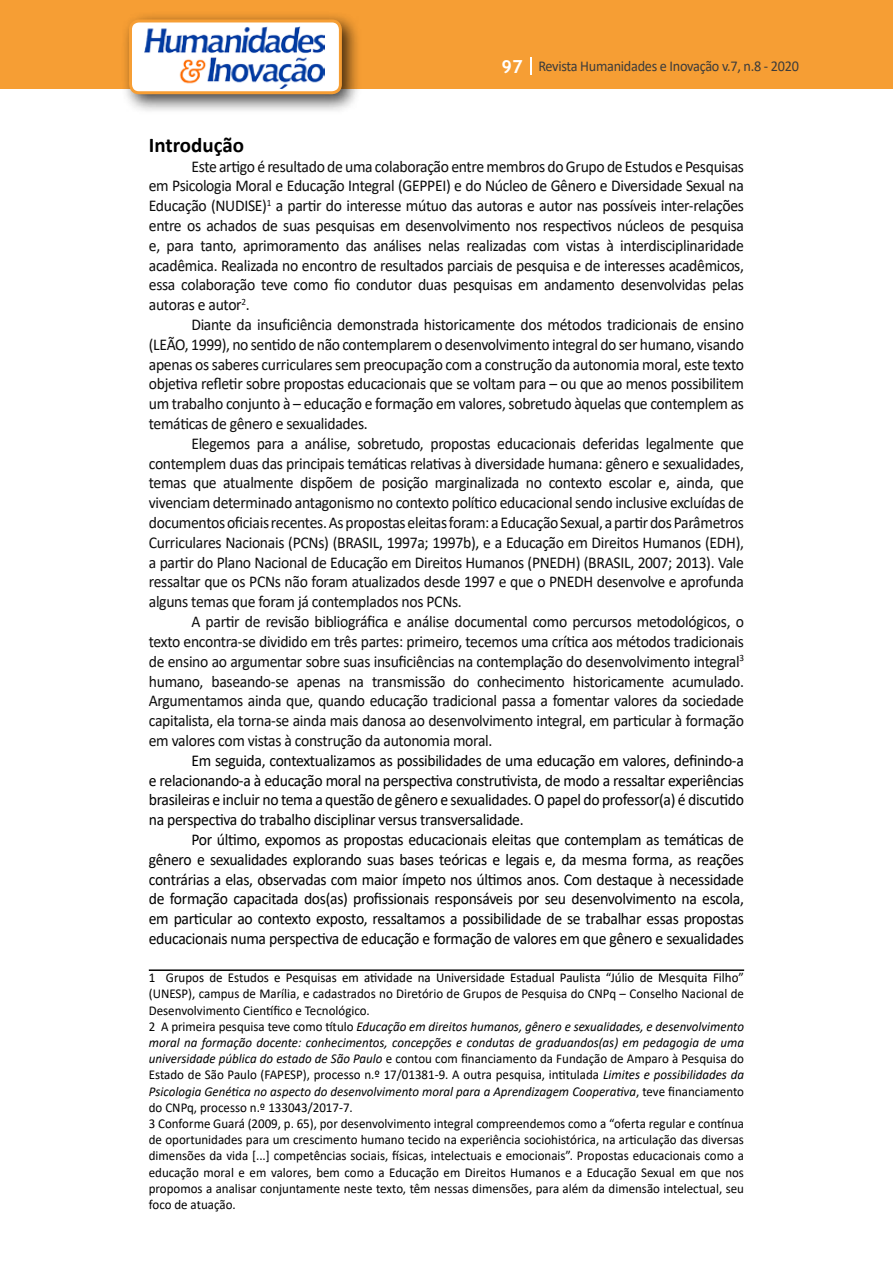
<style>
.page{position:relative;width:893px;height:1263px;background:#fff}
.page>*{position:absolute;margin:0;border:0;box-sizing:border-box;transform-origin:0 0}
.t1{font:700 21px "Calibri";color:#000}
.t2{font:16.5px/19.8px "Calibri";letter-spacing:-.02em;color:#0d0d0d;text-align:justify;scale:.95 1}
.t3{font:16.5px/19.8px "Calibri";letter-spacing:-.02em;color:#000;text-align:justify;scale:.95 1}
.t4{font:15px "Calibri";letter-spacing:-.02em;color:#3c3c3b;scale:.95 1}
.t5{font:13.5px/16.2px "Calibri";color:#000;scale:.96 1}
.s1{font-family:"Trebuchet MS";font-weight:700;font-size:18px;color:#fff}
.s2{font-style:italic}
</style>
<div class="page">
<div style="left:0;top:0;width:893px;height:88px;background:#f69e34"></div>
<svg style="left:530px;top:57px;width:2px;height:18px"></svg>
<div style="left:121px;top:11px;width:241px;height:103px;background:#000;opacity:.75"></div>
<div style="left:130px;top:21px;width:210px;height:72px;background:#fff;border-radius:9px"></div>
<img style="left:144px;top:27px;width:181px;height:62px">
<div style="left:129px;top:19px;width:213px;height:75px;border:3px solid #f69e34;border-radius:9px"></div>
<hr style="left:149px;top:969px;width:595px;height:2px;background:#000">
<p class="t4" style="left:501px;top:56px;width:315px"><span class="s1">97</span> Revista Humanidades e Inovação v.7, n.8 - 2020</p>
<p class="t1" style="left:149px;top:130px;width:97px">Introdução</p>
<p class="t2" style="left:149px;top:156px;width:628px;text-indent:43px">Este artigo é resultado de uma colaboração entre membros do Grupo de Estudos e Pesquisas em Psicologia Moral e Educação Integral (GEPPEI) e do Núcleo de Gênero e Diversidade Sexual na Educação (NUDISE)<sup>1</sup> a partir do interesse mútuo das autoras e autor nas possíveis inter-relações entre os achados de suas pesquisas em desenvolvimento nos respectivos núcleos de pesquisa e, para tanto, aprimoramento das análises nelas realizadas com vistas à interdisciplinaridade acadêmica. Realizada no encontro de resultados parciais de pesquisa e de interesses acadêmicos, essa colaboração teve como fio condutor duas pesquisas em andamento desenvolvidas pelas autoras e autor<sup>2</sup>.</p>
<p class="t2" style="left:149px;top:314px;width:628px;text-indent:43px">Diante da insuficiência demonstrada historicamente dos métodos tradicionais de ensino (LEÃO, 1999), no sentido de não contemplarem o desenvolvimento integral do ser humano, visando apenas os saberes curriculares sem preocupação com a construção da autonomia moral, este texto objetiva refletir sobre propostas educacionais que se voltam para – ou que ao menos possibilitem um trabalho conjunto à – educação e formação em valores, sobretudo àquelas que contemplem as temáticas de gênero e sexualidades.</p>
<p class="t2" style="left:149px;top:433px;width:628px;text-indent:43px">Elegemos para a análise, sobretudo, propostas educacionais deferidas legalmente que contemplem duas das principais temáticas relativas à diversidade humana: gênero e sexualidades, temas que atualmente dispõem de posição marginalizada no contexto escolar e, ainda, que vivenciam determinado antagonismo no contexto político educacional sendo inclusive excluídas de documentos oficiais recentes. As propostas eleitas foram: a Educação Sexual, a partir dos Parâmetros Curriculares Nacionais (PCNs) (BRASIL, 1997a; 1997b), e a Educação em Direitos Humanos (EDH), a partir do Plano Nacional de Educação em Direitos Humanos (PNEDH) (BRASIL, 2007; 2013). Vale ressaltar que os PCNs não foram atualizados desde 1997 e que o PNEDH desenvolve e aprofunda alguns temas que foram já contemplados nos PCNs.</p>
<p class="t2" style="left:149px;top:611px;width:628px;text-indent:43px">A partir de revisão bibliográfica e análise documental como percursos metodológicos, o texto encontra-se dividido em três partes: primeiro, tecemos uma crítica aos métodos tradicionais de ensino ao argumentar sobre suas insuficiências na contemplação do desenvolvimento integral<sup>3 </sup>humano, baseando-se apenas na transmissão do conhecimento historicamente acumulado.<br>Argumentamos ainda que, quando educação tradicional passa a fomentar valores da sociedade capitalista, ela torna-se ainda mais danosa ao desenvolvimento integral, em particular à formação em valores com vistas à construção da autonomia moral.</p>
<p class="t3" style="left:149px;top:750px;width:628px;text-indent:43px">Em seguida, contextualizamos as possibilidades de uma educação em valores, definindo-a e relacionando-a à educação moral na perspectiva construtivista, de modo a ressaltar experiências brasileiras e incluir no tema a questão de gênero e sexualidades. O papel do professor(a) é discutido na perspectiva do trabalho disciplinar versus transversalidade.</p>
<p class="t3" style="left:149px;top:829px;width:628px;text-indent:43px">Por último, expomos as propostas educacionais eleitas que contemplam as temáticas de gênero e sexualidades explorando suas bases teóricas e legais e, da mesma forma, as reações contrárias a elas, observadas com maior ímpeto nos últimos anos. Com destaque à necessidade de formação capacitada dos(as) profissionais responsáveis por seu desenvolvimento na escola, em particular ao contexto exposto, ressaltamos a possibilidade de se trabalhar essas propostas educacionais numa perspectiva de educação e formação de valores em que gênero e sexualidades</p>
<p class="t5" style="left:149px;top:969px;width:622px">1 Grupos de Estudos e Pesquisas em atividade na Universidade Estadual Paulista “Júlio de Mesquita Filho” (UNESP), campus de Marília, e cadastrados no Diretório de Grupos de Pesquisa do CNPq – Conselho Nacional de Desenvolvimento Científico e Tecnológico.<br>2 A primeira pesquisa teve como título <span class="s2">Educação em direitos humanos, gênero e sexualidades, e desenvolvimento moral na formação docente: conhecimentos, concepções e condutas de graduandos(as) em pedagogia de uma universidade pública do estado de São Paulo</span> e contou com financiamento da Fundação de Amparo à Pesquisa do Estado de São Paulo (FAPESP), processo n.º 17/01381-9. A outra pesquisa, intitulada <span class="s2">Limites e possibilidades da Psicologia Genética no aspecto do desenvolvimento moral para a Aprendizagem Cooperativa</span>, teve financiamento do CNPq, processo n.º 133043/2017-7.<br>3 Conforme Guará (2009, p. 65), por desenvolvimento integral compreendemos como a “oferta regular e contínua de oportunidades para um crescimento humano tecido na experiência sociohistórica, na articulação das diversas dimensões da vida [...] competências sociais, físicas, intelectuais e emocionais”. Propostas educacionais como a educação moral e em valores, bem como a Educação em Direitos Humanos e a Educação Sexual em que nos propomos a analisar conjuntamente neste texto, têm nessas dimensões, para além da dimensão intelectual, seu foco de atuação.</p>
</div>
